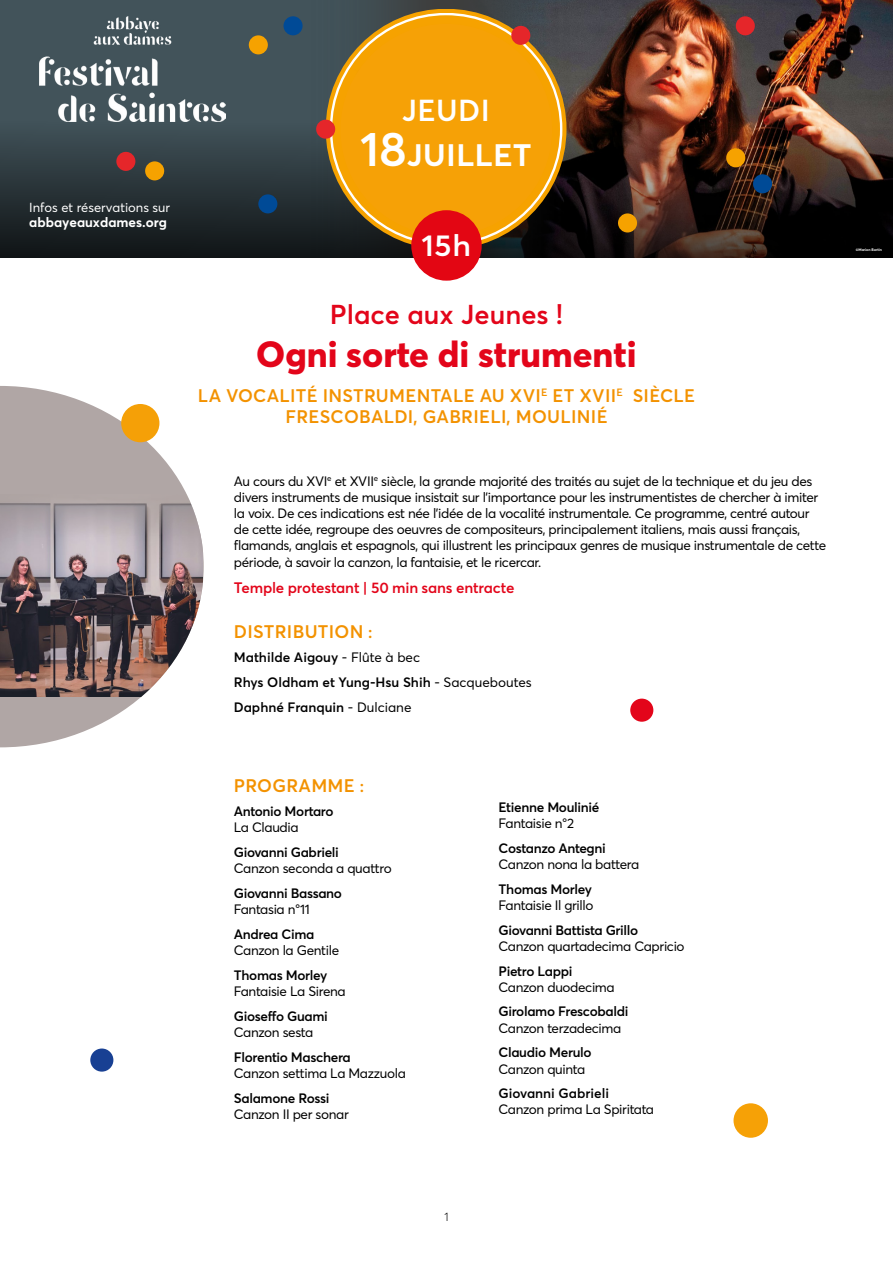
<style>
.page{position:relative;width:893px;height:1263px;background:#fff}
.page>*{position:absolute;margin:0;border:0;box-sizing:border-box;transform-origin:0 0}
.t1{font:600 37.5px "Averta";color:#fff}
.t2{font:800 36px "Averta";color:#e3051a}
.t3{font:600 30px "Averta";letter-spacing:.015em;color:#fff}
.t4{font:600 29.85px "Averta";color:#fff;scale:1.05 1}
.t5{font:600 27px "Averta";color:#e3051a}
.t6{font:600 18px/21.6px "Averta";letter-spacing:.015em;color:#f39200;text-align:center}
.t7{font:600 15px "Averta";letter-spacing:-.01em;color:#e3051a}
.t8{font:13.5px/16.2px "Averta";letter-spacing:-.025em;color:#000}
.t9{font:600 13.5px "Averta";letter-spacing:-.025em;color:#000}
.t10{font:600 13.5px/24.8px "Averta";color:#000}
.t11{font:700 13.5px "Averta";color:#fff}
.t12{font:12.9px "Averta";color:#fff}
.t13{font:300 12px "Averta";color:#000}
.t14{font:700 3.75px "Averta";color:#fff}
.s1{font-size:48px}
.s2{font-size:16.5px}
.s3{font-weight:400}
</style>
<div class="page">
<img style="left:0;top:0;width:893px;height:258px">
<div style="left:618px;top:213px;width:19px;height:19px;background:#f6a200;border-radius:10px"></div>
<div style="left:736px;top:16px;width:19px;height:19px;background:#e5262a;border-radius:10px"></div>
<div style="left:145px;top:161px;width:19px;height:19px;background:#f6a200;border-radius:10px"></div>
<svg style="left:326px;top:9px;width:240px;height:241px;background:#f1a513"></svg>
<svg style="left:330px;top:13px;width:232px;height:232px"></svg>
<div style="left:332px;top:15px;width:228px;height:228px;background:#f6a200;border-radius:114px"></div>
<div style="left:116px;top:152px;width:19px;height:19px;background:#e5262a;border-radius:10px"></div>
<div style="left:283px;top:16px;width:20px;height:19px;background:#004a96;border-radius:10px"></div>
<div style="left:726px;top:148px;width:19px;height:19px;background:#f6a200;border-radius:10px"></div>
<div style="left:753px;top:174px;width:19px;height:19px;background:#004a96;border-radius:10px"></div>
<div style="left:316px;top:120px;width:19px;height:19px;background:#e5262a;border-radius:10px"></div>
<div style="left:511px;top:26px;width:19px;height:19px;background:#e5262a;border-radius:10px"></div>
<div style="left:258px;top:194px;width:19px;height:19px;background:#004a96;border-radius:10px"></div>
<div style="left:249px;top:35px;width:19px;height:19px;background:#f6a200;border-radius:10px"></div>
<img style="left:39px;top:17px;width:186px;height:105px">
<div style="left:340px;top:24px;width:212px;height:211px;background:#f6a106;border-radius:50%"></div>
<svg style="left:0;top:386px;width:204px;height:361px;fill:#b0a6a5"></svg>
<img style="left:0;top:494px;width:202px;height:203px">
<div style="left:411px;top:210px;width:71px;height:71px;background:#e30613;border-radius:50%"></div>
<div style="left:121px;top:404px;width:38px;height:38px;background:#f5a007;border-radius:50%"></div>
<div style="left:733px;top:1103px;width:35px;height:35px;background:#f6a106;border-radius:50%"></div>
<div style="left:90px;top:1048px;width:23px;height:23px;background:#184093;border-radius:50%"></div>
<div style="left:630px;top:699px;width:23px;height:23px;background:#e3051a;border-radius:50%"></div>
<p class="t12" style="left:29px;top:199px;width:142px">Infos et réservations sur</p>
<p class="t11" style="left:29px;top:213px;width:139px">abbayeauxdames.org</p>
<h3 class="t3" style="left:402px;top:89px;width:90px">JEUDI</h3>
<h1 class="t1" style="left:360px;top:126px;width:173px"><span class="s1">18</span>juillet</h1>
<h3 class="t4" style="left:422px;top:224px;width:49px">15 h</h3>
<h3 class="t5" style="left:330px;top:296px;width:235px">Place aux Jeunes !</h3>
<h2 class="t2" style="left:256px;top:329px;width:382px">Ogni sorte di strumenti</h2>
<h3 class="t6" style="left:198px;top:384px;width:499px">LA VOCALITÉ INSTRUMENTALE AU XVI<sup>E</sup> ET XVII<sup>E</sup> SIÈCLE<br>FRESCOBALDI, GABRIELI, MOULINIÉ</h3>
<p class="t8" style="left:234px;top:472px;width:594px">Au cours du XVI<sup>e</sup> et XVII<sup>e</sup> siècle, la grande majorité des traités au sujet de la technique et du jeu des divers instruments de musique insistait sur l’importance pour les instrumentistes de chercher à imiter la voix. De ces indications est née l’idée de la vocalité instrumentale. Ce programme, centré autour de cette idée, regroupe des oeuvres de compositeurs, principalement italiens, mais aussi français, flamands, anglais et espagnols, qui illustrent les principaux genres de musique instrumentale de cette période, à savoir la canzon, la fantaisie, et le ricercar.</p>
<p class="t7" style="left:234px;top:577px;width:282px">Temple protestant | 50 min sans entracte</p>
<h3 class="t6" style="left:234px;top:619px;width:140px">DISTRIBUTION <span class="s2">:</span></h3>
<p class="t10" style="left:234px;top:644px;width:299px">Mathilde Aigouy <span class="s3">- Flûte à bec<br></span>Rhys Oldham et Yung-Hsu Shih <span class="s3">- Sacqueboutes<br></span>Daphné Franquin <span class="s3">- Dulciane</span></p>
<h3 class="t6" style="left:234px;top:773px;width:132px">PROGRAMME <span class="s2">:</span></h3>
<p class="t9" style="left:234px;top:802px;width:101px">Antonio Mortaro</p>
<p class="t8" style="left:234px;top:819px;width:66px">La Claudia</p>
<p class="t9" style="left:234px;top:843px;width:107px">Giovanni Gabrieli</p>
<p class="t8" style="left:234px;top:860px;width:159px">Canzon seconda a quattro</p>
<p class="t9" style="left:234px;top:884px;width:110px">Giovanni Bassano</p>
<p class="t8" style="left:234px;top:901px;width:78px">Fantasia n°11</p>
<p class="t9" style="left:234px;top:925px;width:82px">Andrea Cima</p>
<p class="t8" style="left:234px;top:942px;width:107px">Canzon la Gentile</p>
<p class="t9" style="left:234px;top:966px;width:95px">Thomas Morley</p>
<p class="t8" style="left:234px;top:983px;width:113px">Fantaisie La Sirena</p>
<p class="t9" style="left:234px;top:1006px;width:96px">Gioseffo Guami</p>
<p class="t8" style="left:234px;top:1023px;width:81px">Canzon sesta</p>
<p class="t9" style="left:234px;top:1047px;width:119px">Florentio Maschera</p>
<p class="t8" style="left:234px;top:1064px;width:174px">Canzon settima La Mazzuola</p>
<p class="t9" style="left:234px;top:1088px;width:97px">Salamone Rossi</p>
<p class="t8" style="left:234px;top:1105px;width:116px">Canzon II per sonar</p>
<p class="t9" style="left:499px;top:798px;width:102px">Etienne Moulinié</p>
<p class="t8" style="left:499px;top:815px;width:77px">Fantaisie n°2</p>
<p class="t9" style="left:499px;top:838px;width:109px">Costanzo Antegni</p>
<p class="t8" style="left:499px;top:855px;width:142px">Canzon nona la battera</p>
<p class="t9" style="left:499px;top:879px;width:95px">Thomas Morley</p>
<p class="t8" style="left:499px;top:896px;width:97px">Fantaisie Il grillo</p>
<p class="t9" style="left:499px;top:920px;width:141px">Giovanni Battista Grillo</p>
<p class="t8" style="left:499px;top:937px;width:188px">Canzon quartadecima Capricio</p>
<p class="t9" style="left:499px;top:961px;width:75px">Pietro Lappi</p>
<p class="t8" style="left:499px;top:978px;width:118px">Canzon duodecima</p>
<p class="t9" style="left:499px;top:1002px;width:132px">Girolamo Frescobaldi</p>
<p class="t8" style="left:499px;top:1019px;width:124px">Canzon terzadecima</p>
<p class="t9" style="left:499px;top:1043px;width:95px">Claudio Merulo</p>
<p class="t8" style="left:499px;top:1060px;width:88px">Canzon quinta</p>
<p class="t10" style="left:499px;top:1080px;width:112px">Giovanni Gabrieli</p>
<p class="t8" style="left:499px;top:1101px;width:157px">Canzon prima La Spiritata</p>
<p class="t14" style="left:856px;top:247px;width:28px">©Marion Bertin</p>
<p class="t13" style="left:444px;top:1208px;width:6px">1</p>
</div>
